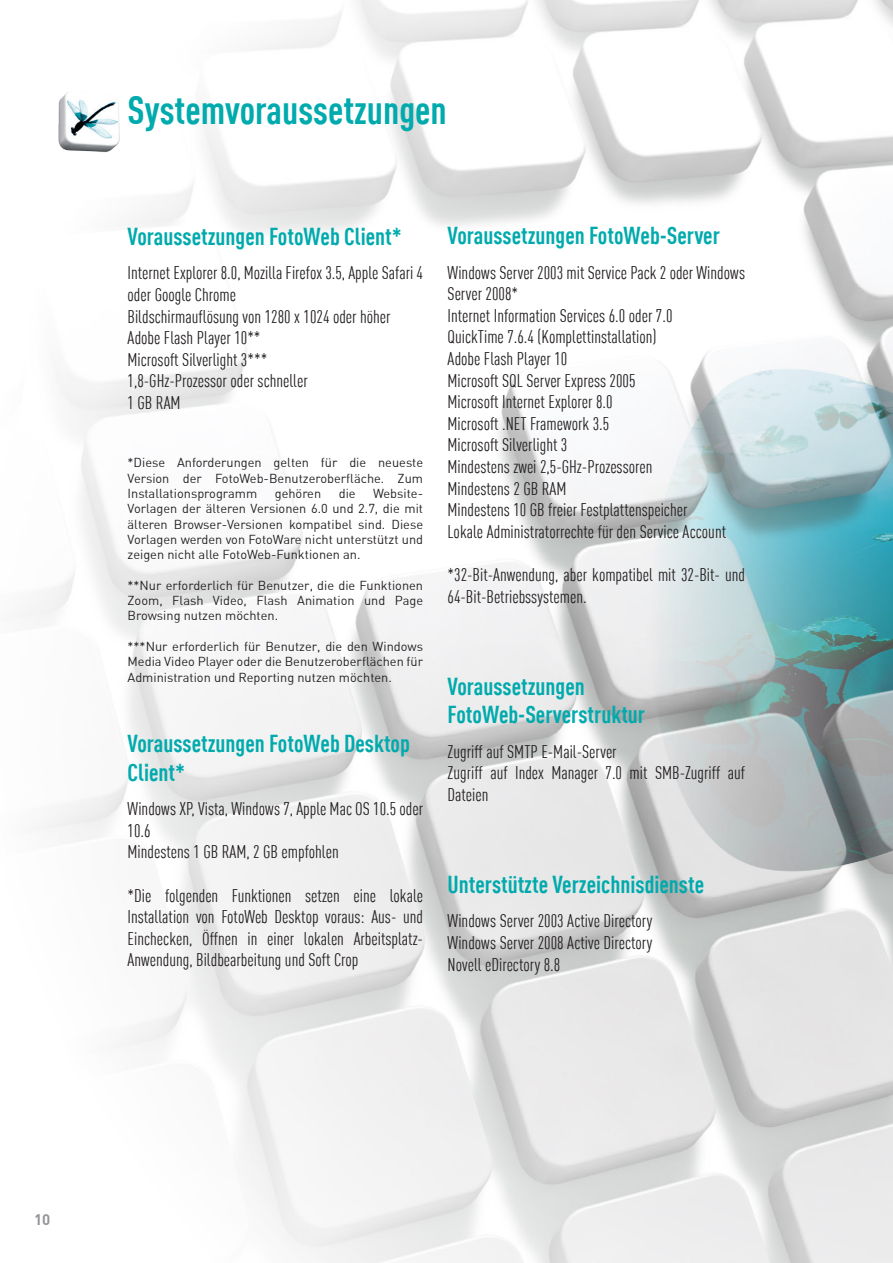
<style>
.page{position:relative;width:893px;height:1263px;background:#fff}
.page>*{position:absolute;margin:0;border:0;box-sizing:border-box;transform-origin:0 0}
.Main_title{font:700 39px "Foto Ware DIN Cond";color:#00aaad}
.Heading{font:700 24px/28.8px "Foto Ware DIN Cond";color:#00aaad}
.requirements{font:18px/21.6px "Foto Ware DIN Cond";color:#231f20}
.t1{font:15px "Foto Ware DIN Bold";color:#939598}
.footnote{font:12.75px/15.3px "Foto Ware DIN";color:#231f20;text-align:justify}
</style>
<div class="page">
<img style="left:22px;top:0;width:871px;height:1263px">
<img style="left:54px;top:86px;width:70px;height:69px">
<p class="Main_title" style="left:128px;top:86px;width:321px">Systemvoraussetzungen</p>
<p class="Heading" style="left:128px;top:221px;width:276px">Voraussetzungen FotoWeb Client*</p>
<p class="requirements" style="left:128px;top:262px;width:297px">Internet Explorer 8.0, Mozilla Firefox 3.5, Apple Safari 4 oder Google Chrome</p>
<p class="requirements" style="left:128px;top:305px;width:265px">Bildschirmauflösung von 1280 x 1024 oder höher</p>
<p class="requirements" style="left:128px;top:327px;width:135px">Adobe Flash Player 10**</p>
<p class="requirements" style="left:128px;top:348px;width:141px">Microsoft Silverlight 3***</p>
<p class="requirements" style="left:128px;top:370px;width:182px">1,8-GHz-Prozessor oder schneller</p>
<p class="requirements" style="left:128px;top:392px;width:55px">1 GB RAM</p>
<p class="footnote" style="left:128px;top:455px;width:297px">*Diese Anforderungen gelten für die neueste Version der FotoWeb-Benutzeroberfläche. Zum Installationsprogramm</p>
<p class="footnote" style="left:128px;top:485px;width:297px;text-indent:246px">Website-Vorlagen der älteren Versionen 6.0 und 2.7, die mit älteren Browser-Versionen kompatibel sind. Diese Vorlagen werden von FotoWare nicht unterstützt und zeigen nicht alle FotoWeb-Funktionen an.</p>
<p class="footnote" style="left:128px;top:577px;width:297px">**Nur erforderlich für Benutzer, die die Funktionen Zoom, Flash Video, Flash Animation und Page Browsing nutzen möchten.</p>
<p class="footnote" style="left:128px;top:638px;width:297px">***Nur erforderlich für Benutzer, die den Windows Media Video Player oder die Benutzeroberflächen für Administration und Reporting nutzen möchten.</p>
<p class="footnote" style="left:275px;top:485px;width:48px">gehören</p>
<p class="footnote" style="left:339px;top:485px;width:18px">die</p>
<p class="Heading" style="left:128px;top:728px;width:284px">Voraussetzungen FotoWeb Desktop<br>Client*</p>
<p class="requirements" style="left:128px;top:798px;width:297px">Windows XP, Vista, Windows 7, Apple Mac OS 10.5 oder<br>10.6</p>
<p class="requirements" style="left:128px;top:841px;width:213px">Mindestens 1 GB RAM, 2 GB empfohlen</p>
<p class="requirements" style="left:128px;top:884px;width:297px;text-align:justify">*Die folgenden Funktionen setzen eine lokale Installation von FotoWeb Desktop voraus: Aus- und Einchecken, Öffnen in einer lokalen Arbeitsplatz-Anwendung, Bildbearbeitung und Soft Crop</p>
<p class="Heading" style="left:448px;top:221px;width:274px">Voraussetzungen FotoWeb-Server</p>
<p class="requirements" style="left:448px;top:261px;width:299px">Windows Server 2003 mit Service Pack 2 oder Windows<br>Server 2008*</p>
<p class="requirements" style="left:448px;top:304px;width:226px">Internet Information Services 6.0 oder 7.0</p>
<p class="requirements" style="left:448px;top:326px;width:210px">QuickTime 7.6.4 (Komplettinstallation)</p>
<p class="requirements" style="left:448px;top:348px;width:121px">Adobe Flash Player 10</p>
<p class="requirements" style="left:448px;top:369px;width:190px">Microsoft SQL Server Express 2005</p>
<p class="requirements" style="left:448px;top:391px;width:167px">Microsoft Internet Explorer 8.0</p>
<p class="requirements" style="left:448px;top:412px;width:163px">Microsoft .NET Framework 3.5</p>
<p class="requirements" style="left:448px;top:434px;width:121px">Microsoft Silverlight 3</p>
<p class="requirements" style="left:448px;top:456px;width:206px">Mindestens zwei 2,5-GHz-Prozessoren</p>
<p class="requirements" style="left:448px;top:477px;width:120px">Mindestens 2 GB RAM</p>
<p class="requirements" style="left:448px;top:499px;width:241px">Mindestens 10 GB freier Festplattenspeicher</p>
<p class="requirements" style="left:448px;top:520px;width:280px">Lokale Administratorrechte für den Service Account</p>
<p class="requirements" style="left:448px;top:564px;width:299px">*32-Bit-Anwendung, aber kompatibel mit 32-Bit- und<br>64-Bit-Betriebssystemen.</p>
<p class="Heading" style="left:448px;top:671px;width:199px">Voraussetzungen<br>FotoWeb-Serverstruktur</p>
<p class="requirements" style="left:448px;top:740px;width:171px">Zugriff auf SMTP E-Mail-Server</p>
<p class="requirements" style="left:448px;top:762px;width:299px">Zugriff auf Index Manager 7.0 mit SMB-Zugriff auf<br>Dateien</p>
<p class="Heading" style="left:448px;top:869px;width:258px">Unterstützte Verzeichnisdienste</p>
<p class="requirements" style="left:448px;top:910px;width:206px">Windows Server 2003 Active Directory</p>
<p class="requirements" style="left:448px;top:931px;width:206px">Windows Server 2008 Active Directory</p>
<p class="requirements" style="left:448px;top:953px;width:114px">Novell eDirectory 8.8</p>
<p class="t1" style="left:34px;top:1210px;width:18px">10</p>
</div>
